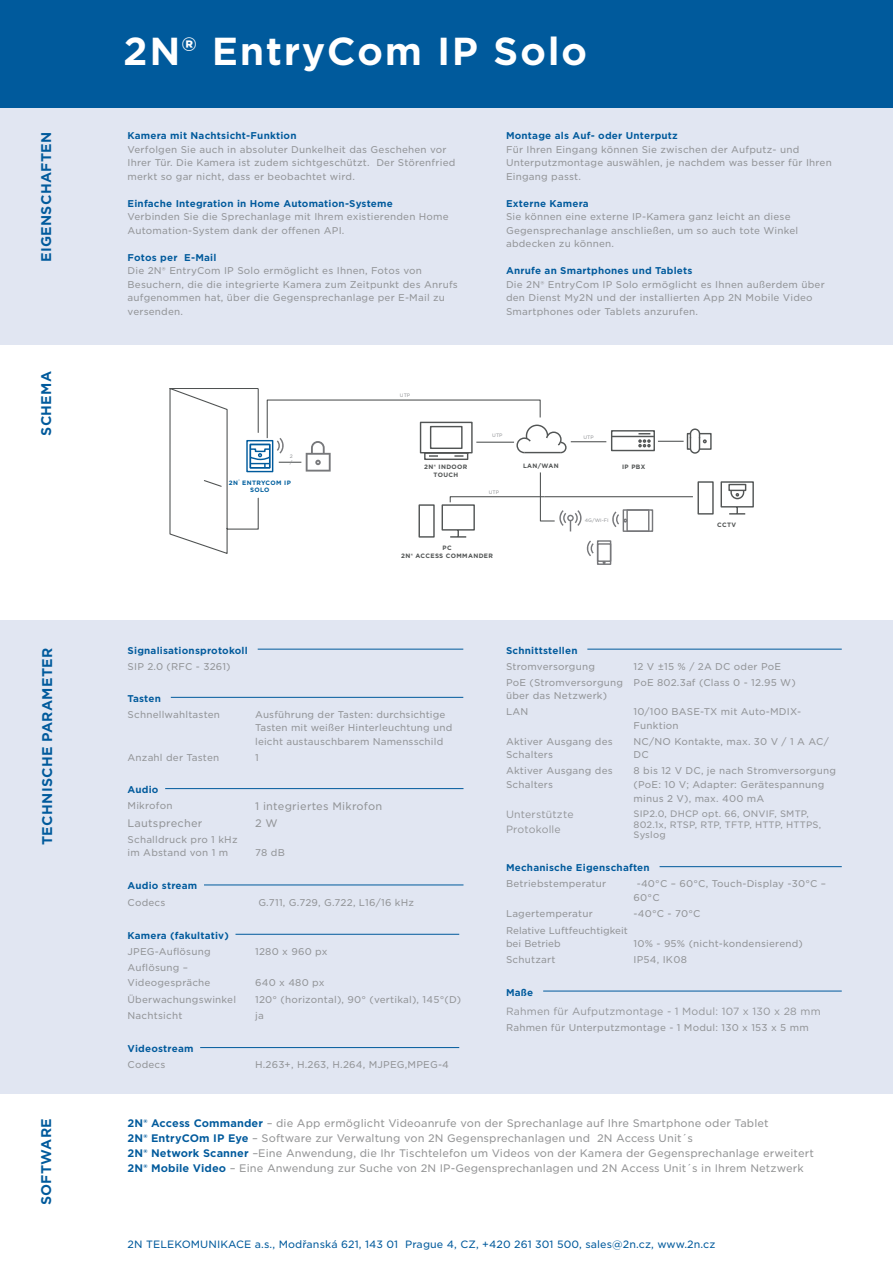
<style>
.page{position:relative;width:893px;height:1263px;background:#fff}
.page>*{position:absolute;margin:0;border:0;box-sizing:border-box;transform-origin:0 0}
.t1{font:700 37.5px "Gotham S Sm";letter-spacing:.04em;color:#fff}
.t2{font:700 13.5px "Gotham S Sm";letter-spacing:.02em;color:#005a9c}
.t3{font:10.5px/15px "Gotham S Sm";letter-spacing:.01em;color:#949596}
.t4{font:10.5px/15px "Gotham";letter-spacing:.02em;color:#939598}
.t5{font:10.5px "Gotham S Sm";letter-spacing:.02em;color:#939598}
.t6{font:10.2px "Gotham S Sm";letter-spacing:.01em;color:#005a9c}
.t7{font:9.45px/13.5px "Gotham S Sm";letter-spacing:.02em;color:#939598}
.t8{font:700 9.45px "Gotham S Sm";letter-spacing:.02em;color:#005a9c}
.t9{font:9.45px/13.5px "Gotham S Sm";color:#939598}
.t10{font:9px/10.5px "Gotham S Sm";letter-spacing:.02em;color:#939598}
.t11{font:700 6.3px/7.5px "Gotham";letter-spacing:.06em;color:#515454;text-align:center}
.t12{font:700 6.3px/7.5px "Gotham";letter-spacing:.06em;color:#005f9e;text-align:center}
.t13{font:4.8px/5.7px "Gotham S Sm";color:#939598}
.s1{font-weight:700;color:#005a9c}
</style>
<div class="page">
<div style="left:0;top:106px;width:893px;height:238px;background:#e1e6f2"></div>
<div style="left:0;top:620px;width:893px;height:474px;background:#e1e6f2"></div>
<hr style="left:258px;top:649px;width:205px;height:1px;background:#005a9c">
<hr style="left:171px;top:697px;width:292px;height:1px;background:#005a9c">
<hr style="left:165px;top:788px;width:298px;height:1px;background:#005a9c">
<hr style="left:204px;top:884px;width:259px;height:1px;background:#005a9c">
<hr style="left:235px;top:934px;width:224px;height:1px;background:#005a9c">
<hr style="left:200px;top:1047px;width:259px;height:1px;background:#005a9c">
<hr style="left:587px;top:649px;width:255px;height:1px;background:#005a9c">
<hr style="left:660px;top:866px;width:182px;height:1px;background:#005a9c">
<hr style="left:543px;top:991px;width:299px;height:1px;background:#005a9c">
<div style="left:0;top:0;width:893px;height:107px;background:#005a9c"></div>
<div style="left:611px;top:430px;width:44px;height:21px;border:1px solid #525555"></div>
<hr style="left:612px;top:436px;width:42px;height:1px;background:#525555">
<svg style="left:638px;top:433px;width:13px;height:14px"></svg>
<hr style="left:571px;top:441px;width:35px;height:1px;background:#505353">
<div style="left:699px;top:433px;width:13px;height:17px;border:1px solid #525555"></div>
<svg style="left:658px;top:428px;width:49px;height:26px"></svg>
<hr style="left:545px;top:496px;width:148px;height:1px;background:#505353">
<svg style="left:697px;top:481px;width:57px;height:34px"></svg>
<div style="left:623px;top:509px;width:30px;height:23px;border:1px solid #77787b"></div>
<div style="left:626px;top:509px;width:23px;height:23px;border:1px solid #77787b"></div>
<svg style="left:612px;top:511px;width:15px;height:16px"></svg>
<div style="left:597px;top:540px;width:14px;height:25px;border:1px solid #77787b"></div>
<div style="left:597px;top:543px;width:14px;height:19px;border:1px solid #77787b"></div>
<svg style="left:170px;top:388px;width:424px;height:168px"></svg>
<h2 class="t2" style="left:37px;top:262px;width:132px;rotate:-90deg">EIGENSCHAFTEN</h2>
<h2 class="t2" style="left:37px;top:436px;width:66px;rotate:-90deg">SCHEMA</h2>
<h2 class="t2" style="left:38px;top:845px;width:199px;rotate:-90deg">TECHNISCHE PARAMETER</h2>
<h2 class="t2" style="left:37px;top:1205px;width:89px;rotate:-90deg">SOFTWARE</h2>
<h1 class="t1" style="left:123px;top:26px;width:465px">2N® EntryCom IP Solo</h1>
<p class="t8" style="left:128px;top:129px;width:170px">Kamera mit Nachtsicht-Funktion</p>
<p class="t7" style="left:128px;top:142px;width:329px">Verfolgen Sie auch in absoluter Dunkelheit das Geschehen vor<br>Ihrer Tür. Die Kamera ist zudem sichtgeschützt. Der Störenfried merkt so gar nicht, dass er beobachtet wird.</p>
<p class="t8" style="left:128px;top:197px;width:267px">Einfache Integration in Home Automation-Systeme</p>
<p class="t7" style="left:128px;top:210px;width:323px">Verbinden Sie die Sprechanlage mit Ihrem existierenden Home<br>Automation-System dank der offenen API.</p>
<p class="t8" style="left:128px;top:251px;width:90px">Fotos per E-Mail</p>
<p class="t7" style="left:128px;top:264px;width:332px">Die 2N® EntryCom IP Solo ermöglicht es Ihnen, Fotos von Besuchern, die die integrierte Kamera zum Zeitpunkt des Anrufs aufgenommen hat, über die Gegensprechanlage per E-Mail zu versenden.</p>
<p class="t8" style="left:506px;top:129px;width:173px">Montage als Auf- oder Unterputz</p>
<p class="t7" style="left:506px;top:143px;width:327px">Für Ihren Eingang können Sie zwischen der Aufputz- und<br>Unterputzmontage auswählen, je nachdem was besser für Ihren<br>Eingang passt.</p>
<p class="t8" style="left:506px;top:197px;width:84px">Externe Kamera</p>
<p class="t7" style="left:506px;top:210px;width:294px">Sie können eine externe IP-Kamera ganz leicht an diese<br>Gegensprechanlage anschließen, um so auch tote Winkel abdecken zu können.</p>
<p class="t8" style="left:506px;top:264px;width:188px">Anrufe an Smartphones und Tablets</p>
<p class="t7" style="left:506px;top:278px;width:320px">Die 2N® EntryCom IP Solo ermöglicht es Ihnen außerdem über den Dienst My2N und der installierten App 2N Mobile Video<br>Smartphones oder Tablets anzurufen.</p>
<p class="t13" style="left:290px;top:453px;width:5px">2 /</p>
<p class="t12" style="left:229px;top:478px;width:64px">2N<sup>®</sup> ENTRYCOM IP<br>SOLO</p>
<p class="t13" style="left:400px;top:392px;width:12px">UTP</p>
<p class="t11" style="left:424px;top:463px;width:45px">2N® INDOOR<br>TOUCH</p>
<p class="t13" style="left:492px;top:433px;width:12px">UTP</p>
<p class="t13" style="left:489px;top:489px;width:12px">UTP</p>
<p class="t13" style="left:583px;top:434px;width:12px">UTP</p>
<p class="t11" style="left:523px;top:462px;width:37px">LAN/WAN</p>
<p class="t11" style="left:622px;top:463px;width:25px">IP PBX</p>
<p class="t13" style="left:585px;top:517px;width:25px">4G/WI-FI</p>
<p class="t11" style="left:717px;top:521px;width:20px">CCTV</p>
<p class="t11" style="left:401px;top:544px;width:93px">PC<br>2N® ACCESS COMMANDER</p>
<p class="t8" style="left:128px;top:644px;width:122px">Signalisationsprotokoll</p>
<p class="t7" style="left:128px;top:659px;width:105px">SIP 2.0 (RFC - 3261)</p>
<p class="t8" style="left:128px;top:692px;width:35px">Tasten</p>
<p class="t7" style="left:128px;top:707px;width:94px">Schnellwahltasten</p>
<p class="t7" style="left:255px;top:707px;width:199px">Ausführung der Tasten: durchsichtige<br>Tasten mit weißer Hinterleuchtung und leicht austauschbarem Namensschild</p>
<p class="t7" style="left:128px;top:750px;width:93px">Anzahl der Tasten</p>
<p class="t7" style="left:255px;top:750px;width:5px">1</p>
<p class="t8" style="left:128px;top:783px;width:32px">Audio</p>
<p class="t7" style="left:128px;top:799px;width:46px">Mikrofon</p>
<p class="t5" style="left:255px;top:799px;width:129px">1 integriertes Mikrofon</p>
<p class="t5" style="left:128px;top:816px;width:76px">Lautsprecher</p>
<p class="t5" style="left:255px;top:816px;width:24px">2 W</p>
<p class="t7" style="left:128px;top:832px;width:112px">Schalldruck pro 1 kHz im Abstand von 1 m</p>
<p class="t7" style="left:255px;top:846px;width:31px">78 dB</p>
<p class="t8" style="left:128px;top:879px;width:71px">Audio stream</p>
<p class="t7" style="left:128px;top:895px;width:39px">Codecs</p>
<p class="t7" style="left:258px;top:895px;width:157px">G.711, G.729, G.722, L16/16 kHz</p>
<p class="t8" style="left:128px;top:929px;width:103px">Kamera (fakultativ)</p>
<p class="t7" style="left:128px;top:945px;width:85px">JPEG-Auflösung</p>
<p class="t7" style="left:255px;top:945px;width:74px">1280 x 960 px</p>
<p class="t7" style="left:128px;top:960px;width:84px;line-height:15px">Auflösung –<br>Videogespräche</p>
<p class="t7" style="left:255px;top:976px;width:71px">640 x 480 px</p>
<p class="t7" style="left:128px;top:992px;width:110px">Überwachungswinkel</p>
<p class="t7" style="left:255px;top:992px;width:207px">120° (horizontal), 90° (vertikal), 145°(D)</p>
<p class="t7" style="left:128px;top:1008px;width:56px">Nachtsicht</p>
<p class="t7" style="left:255px;top:1008px;width:10px">ja</p>
<p class="t8" style="left:128px;top:1042px;width:67px">Videostream</p>
<p class="t7" style="left:128px;top:1058px;width:39px">Codecs</p>
<p class="t7" style="left:255px;top:1058px;width:195px">H.263+, H.263, H.264, MJPEG,MPEG-4</p>
<p class="t8" style="left:506px;top:644px;width:73px">Schnittstellen</p>
<p class="t7" style="left:506px;top:659px;width:91px">Stromversorgung</p>
<p class="t7" style="left:634px;top:659px;width:149px">12 V ±15 % / 2A DC oder PoE</p>
<p class="t7" style="left:506px;top:675px;width:119px">PoE (Stromversorgung über das Netzwerk)</p>
<p class="t7" style="left:634px;top:675px;width:164px">PoE 802.3af (Class 0 - 12.95 W)</p>
<p class="t7" style="left:506px;top:705px;width:24px">LAN</p>
<p class="t7" style="left:634px;top:705px;width:169px">10/100 BASE-TX mit Auto-MDIX-<br>Funktion</p>
<p class="t7" style="left:506px;top:734px;width:108px">Aktiver Ausgang des<br>Schalters</p>
<p class="t7" style="left:634px;top:734px;width:197px">NC/NO Kontakte, max. 30 V / 1 A AC/<br>DC</p>
<p class="t7" style="left:506px;top:764px;width:108px">Aktiver Ausgang des<br>Schalters</p>
<p class="t7" style="left:634px;top:764px;width:204px">8 bis 12 V DC, je nach Stromversorgung (PoE: 10 V; Adapter: Gerätespannung minus 2 V), max. 400 mA</p>
<p class="t4" style="left:506px;top:807px;width:69px">Unterstützte<br>Protokolle</p>
<p class="t10" style="left:634px;top:808px;width:189px">SIP2.0, DHCP opt. 66, ONVIF, SMTP,<br>802.1x, RTSP, RTP, TFTP, HTTP, HTTPS,<br>Syslog</p>
<p class="t8" style="left:506px;top:861px;width:145px">Mechanische Eigenschaften</p>
<p class="t7" style="left:506px;top:877px;width:102px">Betriebstemperatur</p>
<p class="t7" style="left:634px;top:877px;width:194px;text-indent:3px">-40°C – 60°C, Touch-Display -30°C –<br>60°C</p>
<p class="t7" style="left:506px;top:906px;width:88px">Lagertemperatur</p>
<p class="t7" style="left:634px;top:906px;width:68px">-40°C - 70°C</p>
<p class="t9" style="left:506px;top:923px;width:123px">Relative Luftfeuchtigkeit bei Betrieb</p>
<p class="t7" style="left:634px;top:937px;width:171px">10% - 95% (nicht-kondensierend)</p>
<p class="t7" style="left:506px;top:953px;width:51px">Schutzart</p>
<p class="t7" style="left:634px;top:953px;width:55px">IP54, IK08</p>
<p class="t8" style="left:506px;top:985px;width:29px">Maße</p>
<p class="t4" style="left:506px;top:1003px;width:316px">Rahmen für Aufputzmontage - 1 Modul: 107 x 130 x 28 mm</p>
<p class="t7" style="left:506px;top:1021px;width:304px">Rahmen für Unterputzmontage - 1 Modul: 130 x 153 x 5 mm</p>
<p class="t3" style="left:128px;top:1115px;width:688px"><span class="s1">2N® Access Commander</span> – die App ermöglicht Videoanrufe von der Sprechanlage auf Ihre Smartphone oder Tablet<br><span class="s1">2N® EntryCOm IP Eye</span> – Software zur Verwaltung von 2N Gegensprechanlagen und 2N Access Unit´s<br><span class="s1">2N® Network Scanner</span> –Eine Anwendung, die Ihr Tischtelefon um Videos von der Kamera der Gegensprechanlage erweitert <span class="s1">2N® Mobile Video</span> – Eine Anwendung zur Suche von 2N IP-Gegensprechanlagen und 2N Access Unit´s in Ihrem Netzwerk</p>
<p class="t6" style="left:128px;top:1237px;width:589px">2N TELEKOMUNIKACE a.s., Modřanská 621, 143 01 Prague 4, CZ, +420 261 301 500, sales@2n.cz, www.2n.cz</p>
</div>
